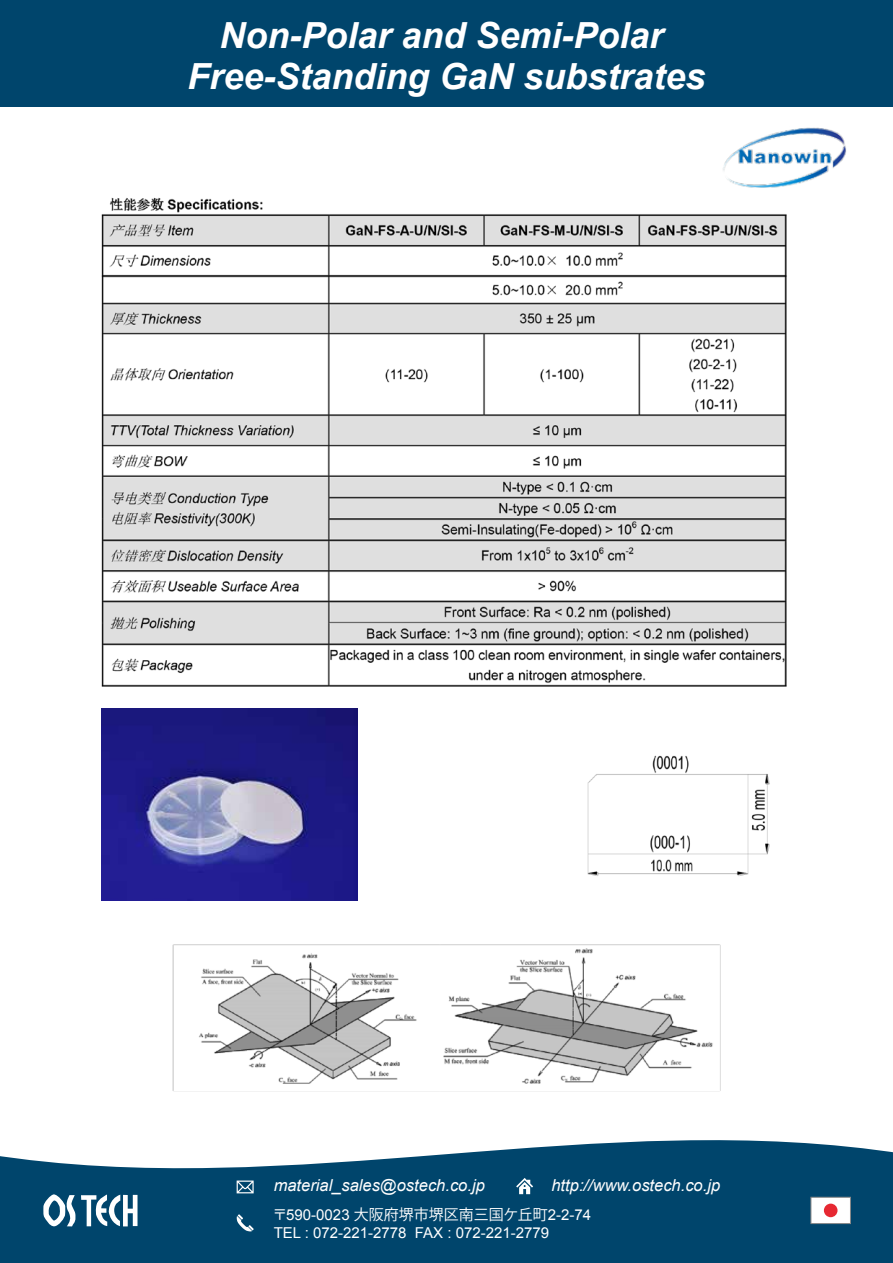
<style>
.page{position:relative;width:893px;height:1263px;background:#fff}
.page>*{position:absolute;margin:0;border:0;box-sizing:border-box;transform-origin:0 0}
.t1{font:italic 700 36px/40.5px "Arial";color:#fff;text-align:center}
.t2{font:italic 16.5px "Arial";color:#fff}
.t3{font:15px "Arial";color:#fff}
.t4{font:15px "Koz Go Pr 6 N";color:#fff}
.s1{font-family:"Arial"}
</style>
<div class="page">
<img style="left:723px;top:127px;width:123px;height:49px">
<img style="left:101px;top:176px;width:718px;height:916px">
<img style="left:101px;top:709px;width:256px;height:191px">
<div style="left:0;top:0;width:893px;height:106px;background:#00456c"></div>
<svg style="left:0;top:1140px;width:893px;height:123px;background:#1e5b7d"></svg>
<svg style="left:43px;top:1194px;width:95px;height:32px"></svg>
<svg style="left:237px;top:1214px;width:17px;height:17px"></svg>
<div style="left:811px;top:1197px;width:40px;height:27px;background:#fff;border:1px solid #888"></div>
<div style="left:824px;top:1203px;width:13px;height:14px;background:#e62832;border-radius:50%"></div>
<svg style="left:516px;top:1178px;width:17px;height:16px"></svg>
<svg style="left:237px;top:1180px;width:17px;height:13px"></svg>
<h1 class="t1" style="left:187px;top:15px;width:520px">Non-Polar and Semi-Polar<br>Free-Standing GaN substrates</h1>
<p class="t2" style="left:274px;top:1176px;width:213px">material_sales@ostech.co.jp</p>
<p class="t2" style="left:551px;top:1176px;width:170px">http://www.ostech.co.jp</p>
<p class="t4" style="left:272px;top:1206px;width:320px">〒<span class="s1">590-0023</span> 大阪府堺市堺区南三国ケ丘町<span class="s1">2-2-74</span></p>
<p class="t3" style="left:274px;top:1224px;width:277px">TEL : 072-221-2778 FAX : 072-221-2779</p>
</div>
